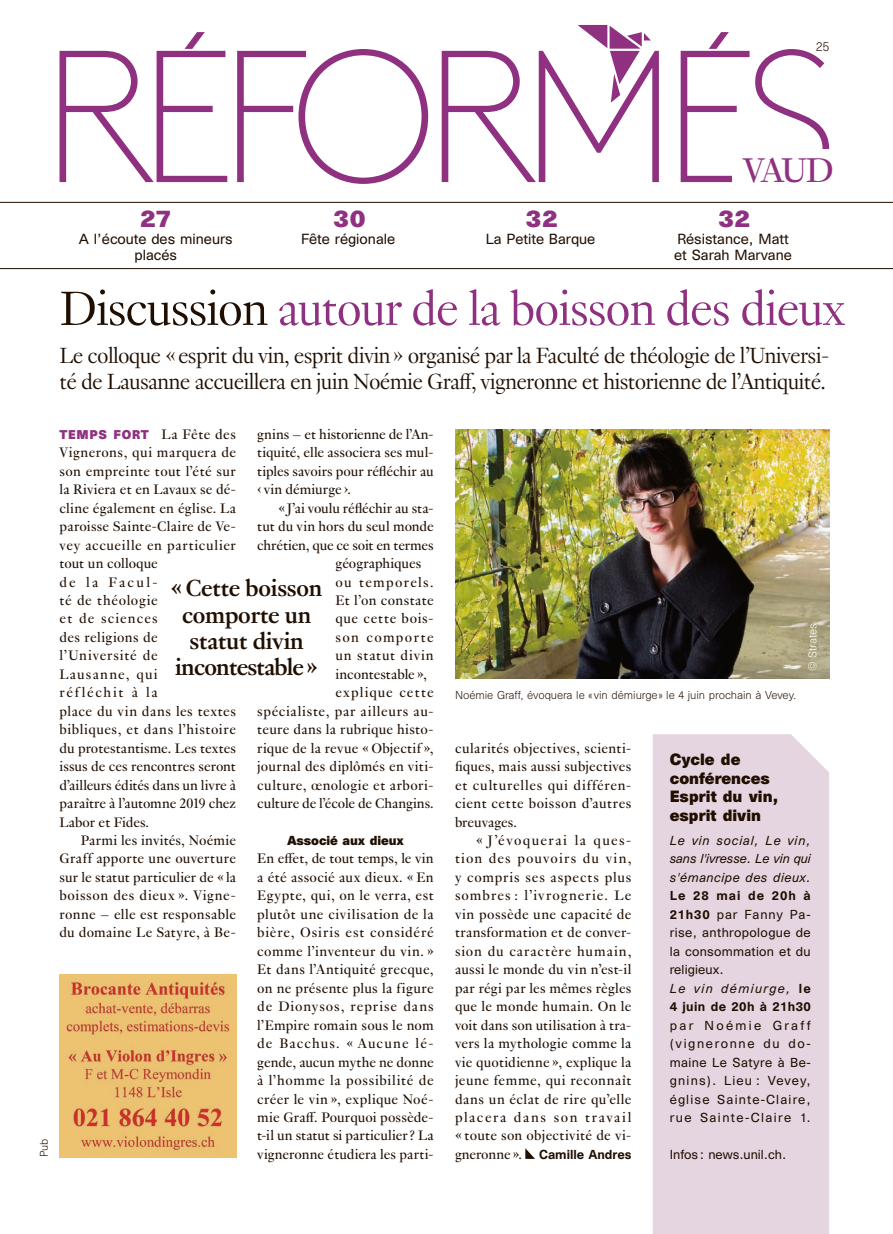
<style>
.page{position:relative;width:893px;height:1234px;background:#fff}
.page>*{position:absolute;margin:0;border:0;box-sizing:border-box;transform-origin:0 0}
.REF_Titres_indd{font:300 52.5px "Genath";letter-spacing:-.03em;color:#8f3081}
.t1{font:37.5px "Genath";color:#8f3081}
.REF_Exergue_indd{font:700 25.5px/26.2px "Genath";letter-spacing:-.01em;color:#200e00;text-align:center}
.REF_Exergue_indd-2{font:700 25.5px "Genath";letter-spacing:-.03em;color:#200e00}
.REF_Chapeaux_indd{font:300 24px/25.5px "Genath";letter-spacing:-.03em;color:#200e00}
.REF_Texte-encadre_in{font:700 22.5px "Unica SB";letter-spacing:-.01em;color:#8f3081}
.REF_Texte_indd{font:15px/18.5px "Genath";letter-spacing:.015em;color:#200e00;text-align:justify}
.REF_Texte_indd-2{font:15px "Genath";letter-spacing:-.005em;color:#200e00}
.REF_Texte_indd-3{font:15px "Genath";letter-spacing:-.01em;color:#200e00}
.REF_Titre-encadre_in{font:700 15px/18.5px "Unica SB";color:#200e00}
.REF_Texte_indd-4{font:15px "Genath";letter-spacing:.045em;color:#200e00}
.REF_Texte_indd-5{font:15px "Genath";letter-spacing:.06em;color:#200e00}
.REF_Texte_indd-6{font:15px "Genath";letter-spacing:.07em;color:#200e00}
.REF_Texte_indd-7{font:15px "Genath";letter-spacing:.085em;color:#200e00}
.REF_Texte_indd-8{font:15px "Genath";letter-spacing:.09em;color:#200e00}
.REF_Texte-encadre_in-2{font:13.5px/16.5px "Unica SB";color:#200e00;text-align:center}
.REF_Texte-encadre_in-3{font:italic 12px/18.5px "Unica SB";letter-spacing:.04em;color:#200e00;text-align:justify}
.REF_Texte-encadre_in-4{font:12px/18.5px "Unica SB";letter-spacing:.095em;color:#200e00;text-align:justify}
.t2{font:500 12px "Unica SB";color:#200e00}
.REF_Texte-encadre_in-5{font:12px "Unica SB";color:#200e00}
.t3{font:700 12px "Unica SB";letter-spacing:-.01em;color:#200e00}
.t4{font:300 12px "Unica SB";color:#200e00}
.REF_Texte_indd-9{font:700 11.7px "Unica SB";letter-spacing:.05em;color:#8f3081}
.REF_legendes_copyrig{font:300 10.5px "Unica SB";color:#200e00}
.t5{font:300 10.5px "Unica SB";color:#fff}
.REF_legendes_copyrig-2{font:300 10.2px "Unica SB";color:#200e00}
.s1{color:#200e00}
.s2{font-family:"Genath";font-weight:400;font-size:15px;color:#200e00}
.s3{font-family:"Genath";font-weight:400;font-size:15px}
.s4{font-weight:500;font-style:normal}
.s5{font-style:normal}
.s6{font-style:italic}
.s7{font-weight:500}
</style>
<div class="page">
<svg style="left:60px;top:32px;width:167px;height:150px"></svg>
<svg style="left:237px;top:49px;width:191px;height:135px"></svg>
<svg style="left:681px;top:32px;width:148px;height:151px"></svg>
<svg style="left:442px;top:25px;width:217px;height:157px"></svg>
<div style="left:733px;top:149px;width:101px;height:37px;background:#fff"></div>
<hr style="left:0;top:268px;width:893px;height:1px;background:#200e00">
<hr style="left:0;top:202px;width:893px;height:1px;background:#200e00">
<img style="left:60px;top:974px;width:176px;height:182px">
<svg style="left:525px;top:1148px;width:9px;height:10px"></svg>
<div style="left:653px;top:734px;width:176px;height:499px;background:#e5d5e1"></div>
<img style="left:455px;top:429px;width:374px;height:249px">
<p class="t4" style="left:816px;top:39px;width:15px">25</p>
<p class="REF_legendes_copyrig-2" style="left:38px;top:1157px;width:20px;rotate:-90deg">Pub</p>
<p class="REF_Texte-encadre_in" style="left:140px;top:205px;width:33px">27</p>
<p class="REF_Texte-encadre_in-2" style="left:79px;top:231px;width:155px">A l’écoute des mineurs placés</p>
<p class="REF_Texte-encadre_in" style="left:333px;top:205px;width:34px">30</p>
<p class="REF_Texte-encadre_in-2" style="left:301px;top:231px;width:96px">Fête régionale</p>
<p class="REF_Texte-encadre_in" style="left:526px;top:205px;width:34px">32</p>
<p class="REF_Texte-encadre_in-2" style="left:486px;top:231px;width:111px">La Petite Barque</p>
<p class="t1" style="left:743px;top:144px;width:92px">VAUD</p>
<p class="REF_Texte-encadre_in" style="left:718px;top:205px;width:34px">32</p>
<p class="REF_Texte-encadre_in-2" style="left:677px;top:231px;width:113px">Résistance, Matt</p>
<p class="REF_Texte-encadre_in-2" style="left:674px;top:247px;width:119px">et Sarah Marvane</p>
<p class="REF_Titres_indd" style="left:60px;top:271px;width:787px"><span class="s1">Discussion</span> autour de la boisson des dieux</p>
<p class="REF_Chapeaux_indd" style="left:60px;top:341px;width:772px">Le colloque « esprit du vin, esprit divin » organisé par la Faculté de théologie de l’Universi&shy;té de Lausanne accueillera en juin Noémie Graff, vigneronne et historienne de l’Antiquité.</p>
<p class="REF_Texte_indd-9" style="left:60px;top:427px;width:178px">TEMPS FORT <span class="s2">La Fête des</span></p>
<p class="REF_Texte_indd" style="left:60px;top:442px;width:178px;text-align:left">Vignerons, qui marquera de son empreinte tout l’été sur la Riviera et en Lavaux se dé&shy;cline également en église. La paroisse Sainte-Claire de Ve&shy;vey accueille en particulier tout un colloque<br>de la Facul-<br>té de théologie<br>et de sciences<br>des religions de l’Université de<br>Lausanne, qui<br>réfléchit à la<br>place du vin dans les textes bibliques, et dans l’histoire du protestantisme. Les textes issus de ces rencontres seront d’ailleurs édités dans un livre à paraître à l’automne 2019 chez<br>Labor et Fides.</p>
<p class="REF_Texte_indd" style="left:60px;top:829px;width:178px;text-indent:21px">Parmi les invités, Noémie Graff apporte une ouverture sur le statut particulier de « la boisson des dieux ». Vigne&shy;ronne – elle est responsable du domaine Le Satyre, à Be-</p>
<p class="REF_Texte_indd" style="left:257px;top:423px;width:178px">gnins – et historienne de l’An&shy;tiquité, elle associera ses mul&shy;tiples savoirs pour réfléchir au ‹ vin démiurge ›.</p>
<p class="REF_Texte_indd-2" style="left:279px;top:497px;width:157px">« J’ai voulu réfléchir au sta-</p>
<p class="REF_Texte_indd-3" style="left:257px;top:515px;width:178px">tut du vin hors du seul monde</p>
<p class="REF_Texte_indd-3" style="left:257px;top:534px;width:178px">chrétien, que ce soit en termes</p>
<p class="REF_Texte_indd" style="left:335px;top:553px;width:87px">géographiques</p>
<p class="REF_Texte_indd-7" style="left:335px;top:571px;width:100px">ou temporels.</p>
<p class="REF_Texte_indd" style="left:335px;top:589px;width:100px">Et l’on constate</p>
<p class="REF_Texte_indd-4" style="left:335px;top:608px;width:100px">que cette bois-</p>
<p class="REF_Texte_indd-8" style="left:335px;top:626px;width:100px">son comporte</p>
<p class="REF_Texte_indd-5" style="left:335px;top:645px;width:100px">un statut divin</p>
<p class="REF_Texte_indd" style="left:335px;top:663px;width:93px">incontestable »,</p>
<p class="REF_Texte_indd-6" style="left:335px;top:682px;width:100px">explique cette</p>
<p class="REF_Texte_indd-4" style="left:257px;top:700px;width:178px">spécialiste, par ailleurs au-</p>
<p class="REF_Texte_indd" style="left:257px;top:719px;width:178px">teure dans la rubrique histo-</p>
<p class="REF_Texte_indd" style="left:257px;top:737px;width:178px">rique de la revue « Objectif »,</p>
<p class="REF_Texte_indd" style="left:257px;top:756px;width:178px">journal des diplômés en viti-</p>
<p class="REF_Texte_indd" style="left:257px;top:774px;width:178px">culture, œnologie et arbori-</p>
<p class="REF_Texte_indd-2" style="left:257px;top:792px;width:178px">culture de l’école de Changins.</p>
<p class="t3" style="left:287px;top:832px;width:118px">Associé aux dieux</p>
<p class="REF_Texte_indd" style="left:257px;top:848px;width:178px">En effet, de tout temps, le vin a été associé aux dieux. « En Egypte, qui, on le verra, est plutôt une civilisation de la bière, Osiris est considéré comme l’inventeur du vin. » Et dans l’Antiquité grecque, on ne présente plus la figure de Dionysos, reprise dans l’Empire romain sous le nom de Bacchus. « Aucune lé&shy;gende, aucun mythe ne donne à l’homme la possibilité de créer le vin », explique Noé&shy;mie Graff. Pourquoi possède&shy;t-il un statut si particulier ? La vigneronne étudiera les parti-</p>
<p class="REF_Exergue_indd" style="left:171px;top:573px;width:153px">« Cette boisson comporte un statut divin</p>
<p class="REF_Exergue_indd-2" style="left:175px;top:649px;width:144px">incontestable »</p>
<p class="t5" style="left:806px;top:670px;width:49px;rotate:-90deg">© Strates</p>
<p class="REF_legendes_copyrig" style="left:455px;top:688px;width:342px">Noémie Graff, évoquera le «vin démiurge» le 4 juin prochain à Vevey.</p>
<p class="REF_Texte_indd" style="left:455px;top:737px;width:178px">cularités objectives, scienti&shy;fiques, mais aussi subjectives et culturelles qui différen&shy;cient cette boisson d’autres breuvages.</p>
<p class="REF_Texte_indd" style="left:455px;top:829px;width:178px;text-indent:21px">« J’évoquerai la ques&shy;tion des pouvoirs du vin, y compris ses aspects plus sombres : l’ivrognerie. Le vin possède une capacité de transformation et de conver&shy;sion du caractère humain, aussi le monde du vin n’est-il par régi par les mêmes règles que le monde humain. On le voit dans son utilisation à tra&shy;vers la mythologie comme la vie quotidienne », explique la jeune femme, qui reconnaît dans un éclat de rire qu’elle placera dans son travail « toute son objectivité de vi-</p>
<p class="t2" style="left:455px;top:1146px;width:178px"><span class="s3">gneronne ».</span> Camille Andres</p>
<p class="REF_Titre-encadre_in" style="left:670px;top:751px;width:110px">Cycle de conférences<br>Esprit du vin, esprit divin</p>
<p class="REF_Texte-encadre_in-3" style="left:670px;top:831px;width:143px">Le vin social, Le vin, sans l'ivresse. Le vin qui s'émancipe des dieux.<br><span class="s4">Le 28 mai de 20h à 21h30</span> <span class="s5">par Fanny Pa&shy;rise, anthropologue de la consommation et du religieux.</span></p>
<p class="REF_Texte-encadre_in-4" style="left:670px;top:979px;width:143px"><span class="s6">Le vin démiurge,</span> <span class="s7">le 4 juin de 20h à 21h30 </span>par Noémie Graff (vigneronne du do&shy;maine Le Satyre à Be&shy;gnins). Lieu : Vevey, église Sainte-Claire, rue Sainte-Claire 1.</p>
<p class="REF_Texte-encadre_in-5" style="left:670px;top:1146px;width:118px">Infos: news.unil.ch.</p>
</div>
